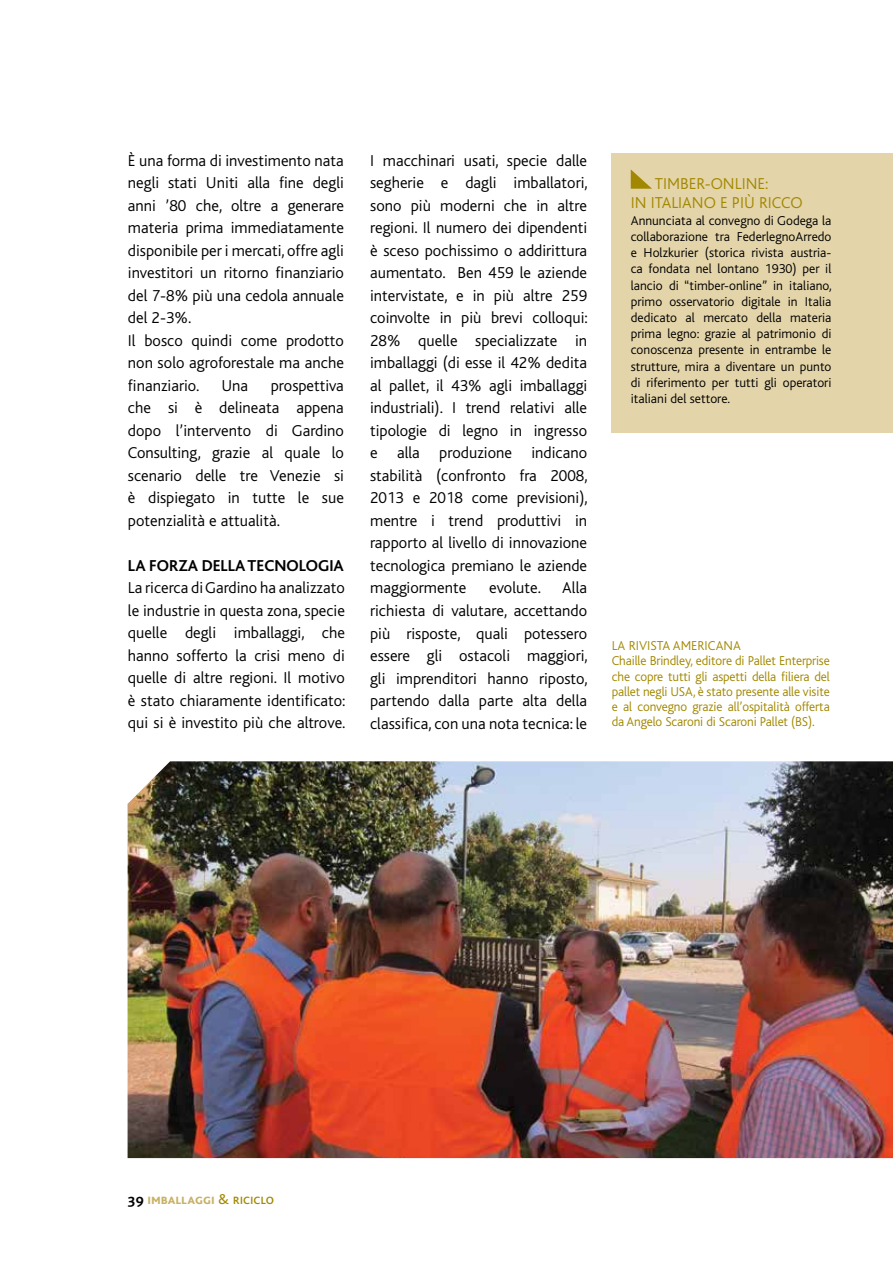
<style>
.page{position:relative;width:893px;height:1263px;background:#fff}
.page>*{position:absolute;margin:0;border:0;box-sizing:border-box;transform-origin:0 0}
.t1{font:300 16.5px/22.5px "Bliss";color:#000;text-align:justify}
.t2{font:300 16.5px "Bliss";color:#a28800}
.t3{font:700 16.5px "Bliss";color:#000}
.t4{font:700 15px "Bliss Caps";color:#c8b165}
.t5{font:300 13.5px/16.2px "Bliss";color:#000;text-align:justify}
.t6{font:300 13.5px/15px "Bliss";letter-spacing:-.01em;color:#a28800}
.s1{color:#000}
.s2{font-weight:400;color:#a28800}
</style>
<div class="page">
<div style="left:612px;top:153px;width:281px;height:280px;background:#e3d4a9"></div>
<svg style="left:631px;top:169px;width:21px;height:20px"></svg>
<img style="left:128px;top:761px;width:765px;height:397px">
<p class="t1" style="left:128px;top:149px;width:218px;text-align:left">è una forma di investimento nata negli stati Uniti alla fine degli anni ’80 che, oltre a generare materia prima immediatamente disponibile per i mercati, offre agli investitori un ritorno finanziario del 7-8% più una cedola annuale del 2-3%.<br>Il bosco quindi come prodotto non solo agroforestale ma anche finanziario.</p>
<p class="t1" style="left:128px;top:374px;width:218px;text-indent:143px">prospettiva che si è delineata appena dopo l’intervento di Gardino Consulting, grazie al quale lo scenario delle tre Venezie si è dispiegato in tutte le sue potenzialità e attualità.</p>
<p class="t3" style="left:128px;top:557px;width:217px">LA FORZA DELLA TECNOLOGIA</p>
<p class="t1" style="left:128px;top:577px;width:219px">La ricerca di Gardino ha analizzato le industrie in questa zona, specie quelle degli imballaggi, che hanno sofferto la crisi meno di quelle di altre regioni. Il motivo è stato chiaramente identificato: qui si è investito più che altrove.</p>
<p class="t1" style="left:221px;top:374px;width:28px">Una</p>
<p class="t1" style="left:370px;top:149px;width:219px">I macchinari usati, specie dalle segherie e dagli imballatori, sono più moderni che in altre regioni. Il numero dei dipendenti è sceso pochissimo o addirittura aumentato. Ben 459 le aziende intervistate, e in più altre 259 coinvolte in più brevi colloqui:<br>28% quelle specializzate in imballaggi (di esse il 42% dedita al pallet, il 43% agli imballaggi industriali). I trend relativi alle tipologie di legno in ingresso e alla produzione indicano stabilità (confronto fra 2008, 2013 e 2018 come previsioni), mentre i trend produttivi in rapporto al livello di innovazione tecnologica premiano le aziende maggiormente</p>
<p class="t1" style="left:370px;top:577px;width:219px;text-indent:192px">Alla richiesta di valutare, accettando più risposte, quali potessero essere gli ostacoli maggiori, gli imprenditori hanno riposto, partendo dalla parte alta della classifica, con una nota tecnica: le</p>
<p class="t1" style="left:489px;top:577px;width:53px">evolute.</p>
<p class="t2" style="left:655px;top:175px;width:18px">Timber</p>
<p class="t2" style="left:705px;top:175px;width:28px">-online</p>
<p class="t2" style="left:765px;top:175px;width:5px">:</p>
<p class="t2" style="left:631px;top:194px;width:29px">in italian</p>
<p class="t2" style="left:704px;top:194px;width:64px">o epiù ricc</p>
<p class="t2" style="left:790px;top:194px;width:14px">o</p>
<p class="t5" style="left:631px;top:212px;width:203px">Annunciata al convegno di Godega la collaborazione tra FederlegnoArredo e Holzkurier (storica rivista austria&shy;ca fondata nel lontano 1930) per il lancio di “timber-online” in italiano, primo osservatorio digitale in Italia dedicato al mercato della materia prima legno: grazie al patrimonio di conoscenza presente in entrambe le strutture, mira a diventare un punto di riferimento per tutti gli operatori italiani del settore.</p>
<p class="t6" style="left:612px;top:639px;width:220px">LA RIVISTA AMERICANA<br>Chaille Brindley, editore di Pallet Enterprise che copre tutti gli aspetti della filiera del pallet negli USA, è stato presente alle visite e al convegno grazie all’ospitalità offerta da Angelo Scaroni di Scaroni Pallet (BS).</p>
<p class="t4" style="left:128px;top:1191px;width:148px"><span class="s1">39</span> imballaggi <span class="s2">&amp; riciclo</span></p>
</div>
